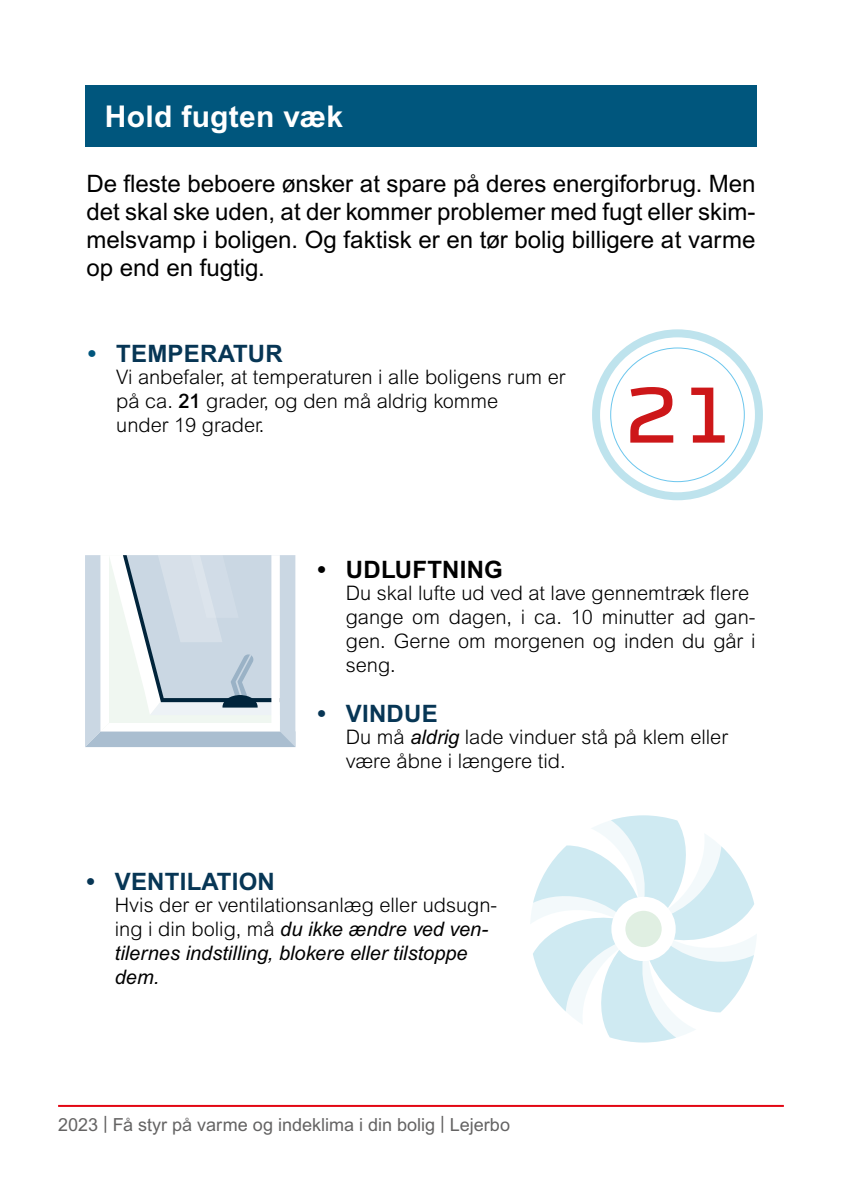
<style>
.page{position:relative;width:842px;height:1191px;background:#fff}
.page>*{position:absolute;margin:0;border:0;box-sizing:border-box;transform-origin:0 0}
.H1_Dokument_Titel{font:700 30px "Arial MT Pro";letter-spacing:.01em;color:#fff}
.H2_Manchet{font:24px/28px "Arial MT Pro";color:#000;text-align:justify}
.H2_Rubrikker{font:700 24px "Arial MT Pro";letter-spacing:.01em;color:#073655}
.H2_Rubrikker-2{font:700 24px "Arial MT Pro";letter-spacing:.01em;color:#000}
.P_Brødtekst{font:300 20px/24px "Arial MT Pro";color:#000}
.P_Brødtekst-2{font:italic 20px/24px "Arial MT Pro";color:#000}
.t1{font:18px "Arial MT Pro";color:#646363}
.s1{color:#00567d}
.s2{font-weight:500}
.s3{font-weight:400;font-style:italic}
.s4{font-weight:300;font-style:normal}
</style>
<div class="page">
<div style="left:592px;top:329px;width:171px;height:171px;border:8px solid #bee3ed;border-radius:50%"></div>
<svg style="left:630px;top:387px;width:95px;height:55px"></svg>
<svg style="left:85px;top:555px;width:211px;height:192px"></svg>
<svg style="left:533px;top:815px;width:221px;height:227px"></svg>
<svg style="left:618px;top:903px;width:51px;height:51px"></svg>
<div style="left:611px;top:896px;width:65px;height:65px;border:14px solid #fff;border-radius:50%"></div>
<hr style="left:58px;top:1105px;width:726px;height:2px;background:#e30613">
<div style="left:85px;top:85px;width:672px;height:62px;background:#00567d"></div>
<p class="H1_Dokument_Titel" style="left:105px;top:98px;width:240px">Hold fugten væk</p>
<p class="H2_Manchet" style="left:86px;top:171px;width:671px">De fleste beboere ønsker at spare på deres energiforbrug. Men det skal ske uden, at der kommer problemer med fugt eller skim&shy;melsvamp i boligen. Og faktisk er en tør bolig billigere at varme op end en fugtig.</p>
<p class="H2_Rubrikker" style="left:88px;top:339px;width:196px"><span class="s1">•</span> TEMPERATUR</p>
<p class="P_Brødtekst" style="left:116px;top:365px;width:451px">Vi anbefaler, at temperaturen i alle boligens rum er på ca. <span class="s2">21</span> grader, og den må aldrig komme</p>
<p class="P_Brødtekst" style="left:116px;top:413px;width:150px">under 19 grader.</p>
<p class="H2_Rubrikker-2" style="left:317px;top:555px;width:187px">• UDLUFTNING</p>
<p class="P_Brødtekst" style="left:346px;top:581px;width:411px">Du skal lufte ud ved at lave gennemtræk flere gange om dagen, i ca. 10 minutter ad gan-</p>
<p class="P_Brødtekst" style="left:346px;top:629px;width:411px">gen. Gerne om morgenen og inden du går i</p>
<p class="P_Brødtekst" style="left:346px;top:653px;width:51px">seng.</p>
<p class="H2_Rubrikker" style="left:317px;top:699px;width:122px">• VINDUE</p>
<p class="P_Brødtekst" style="left:346px;top:725px;width:384px">Du må <span class="s3">aldrig</span> lade vinduer stå på klem eller være åbne i længere tid.</p>
<p class="H2_Rubrikker" style="left:86px;top:867px;width:190px">• VENTILATION</p>
<p class="P_Brødtekst-2" style="left:115px;top:894px;width:384px"><span class="s4">Hvis der er ventilationsanlæg eller udsugn&shy;ing i din bolig, må</span> du ikke ændre ved ven&shy;tilernes indstilling, blokere eller tilstoppe dem.</p>
<p class="t1" style="left:58px;top:1114px;width:453px">2023 | Få styr på varme og indeklima i din bolig | Lejerbo</p>
</div>
